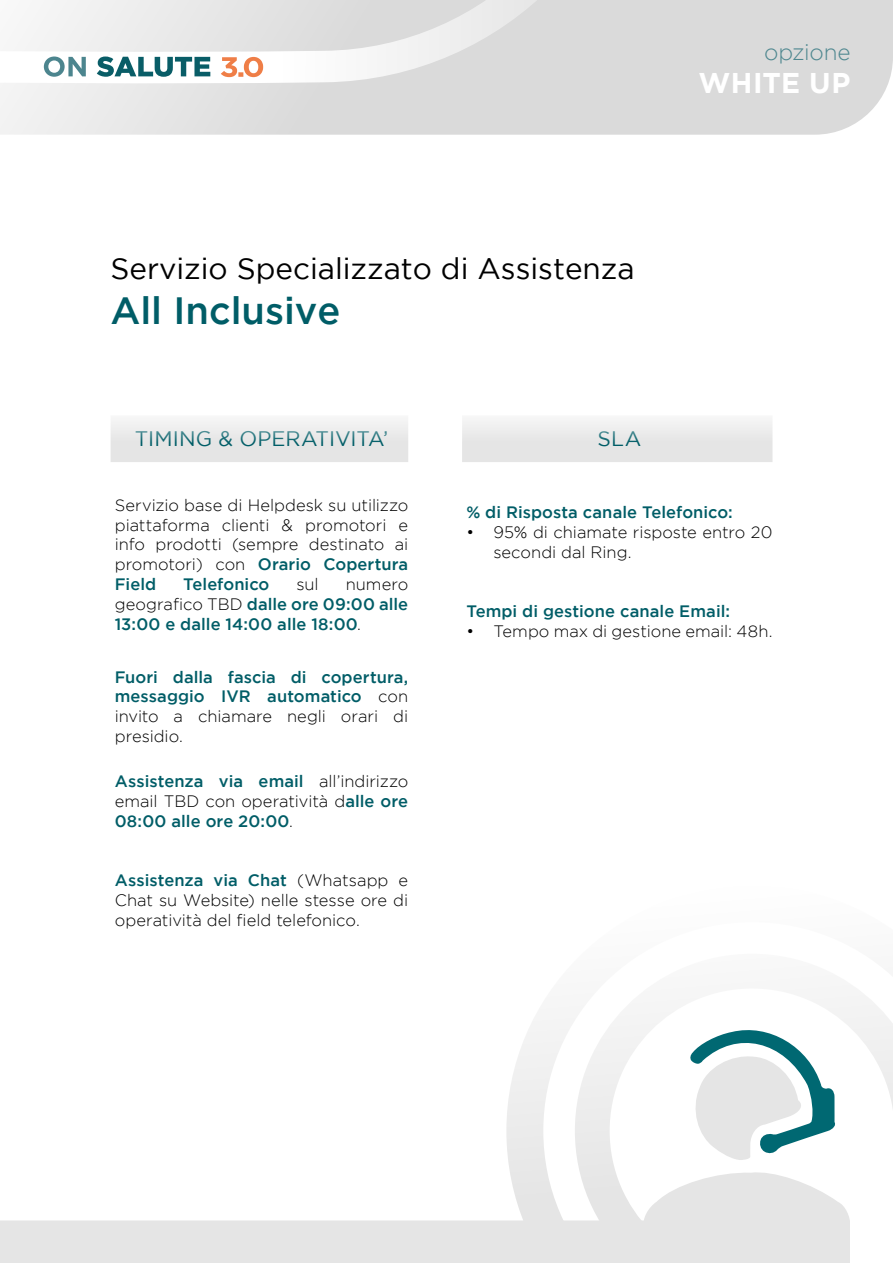
<style>
.page{position:relative;width:893px;height:1263px;background:#fff}
.page>*{position:absolute;margin:0;border:0;box-sizing:border-box;transform-origin:0 0}
.t1{font:500 37.95px "Gotham";color:#005d67}
.t2{font:29.7px "Gotham";color:#000}
.t3{font:700 28.5px "Gotham";letter-spacing:.005em;color:#fff}
.t4{font:300 22.5px "Gotham";letter-spacing:-.005em;color:#4e878f}
.t5{font:21px "Gotham";color:#005d67}
.t6{font:500 16.5px/19.8px "Gotham";letter-spacing:.005em;color:#005d67;text-align:justify}
.t7{font:300 16.5px/19.8px "Gotham";color:#000;text-align:justify}
.s1{font-weight:500;color:#005d67}
.s2{font-weight:300;color:#000}
</style>
<div class="page">
<svg style="left:111px;top:420px;width:661px;height:42px"></svg>
<svg style="left:506px;top:995px;width:387px;height:175px"></svg>
<svg style="left:0;top:1170px;width:850px;height:93px"></svg>
<svg style="left:690px;top:1023px;width:146px;height:138px"></svg>
<div style="left:850px;top:1118px;width:43px;height:145px;background:#fff"></div>
<svg style="left:0;top:0;width:893px;height:135px;background:#ddd"></svg>
<svg style="left:0;top:0;width:634px;height:89px"></svg>
<svg style="left:221px;top:57px;width:42px;height:20px"></svg>
<svg style="left:97px;top:57px;width:113px;height:20px"></svg>
<svg style="left:43px;top:57px;width:43px;height:20px"></svg>
<h3 class="t4" style="left:764px;top:40px;width:88px">opzione</h3>
<h3 class="t3" style="left:699px;top:66px;width:153px">WHITE UP</h3>
<h2 class="t2" style="left:110px;top:252px;width:526px">Servizio Specializzato di Assistenza</h2>
<h1 class="t1" style="left:110px;top:289px;width:232px">All Inclusive</h1>
<p class="t5" style="left:135px;top:427px;width:255px">TIMING &amp; OPERATIVITA’</p>
<p class="t5" style="left:598px;top:427px;width:45px">SLA</p>
<p class="t7" style="left:115px;top:495px;width:295px">Servizio base di Helpdesk su utilizzo piattaforma clienti &amp; promotori e info prodotti (sempre destinato ai promotori) con <span class="s1">Orario Copertura Field</span></p>
<p class="t6" style="left:183px;top:574px;width:88px">Telefonico</p>
<p class="t7" style="left:296px;top:574px;width:24px">sul</p>
<p class="t6" style="left:115px;top:574px;width:295px;text-indent:231px"><span class="s2">numero geografico TBD</span> dalle ore 09:00 alle 13:00 e dalle 14:00 alle 18:00<span class="s2">.</span></p>
<p class="t6" style="left:115px;top:666px;width:295px">Fuori dalla fascia di copertura, messaggio IVR automatico <span class="s2">con invito a chiamare negli orari di presidio.</span></p>
<p class="t6" style="left:115px;top:771px;width:295px">Assistenza via email <span class="s2">all’indirizzo email TBD con operatività d</span>alle ore 08:00 alle ore 20:00<span class="s2">.</span></p>
<p class="t7" style="left:115px;top:870px;width:295px"><span class="s1">Assistenza via Chat</span> (Whatsapp e Chat su Website) nelle stesse ore di operatività del field telefonico.</p>
<p class="t6" style="left:466px;top:502px;width:268px">% di Risposta canale Telefonico:</p>
<p class="t7" style="left:493px;top:522px;width:281px;text-indent:-27px">• 95% di chiamate risposte entro 20 secondi dal Ring.</p>
<p class="t6" style="left:466px;top:601px;width:265px">Tempi di gestione canale Email:</p>
<p class="t7" style="left:466px;top:621px;width:308px">• Tempo max di gestione email: 48h.</p>
</div>
